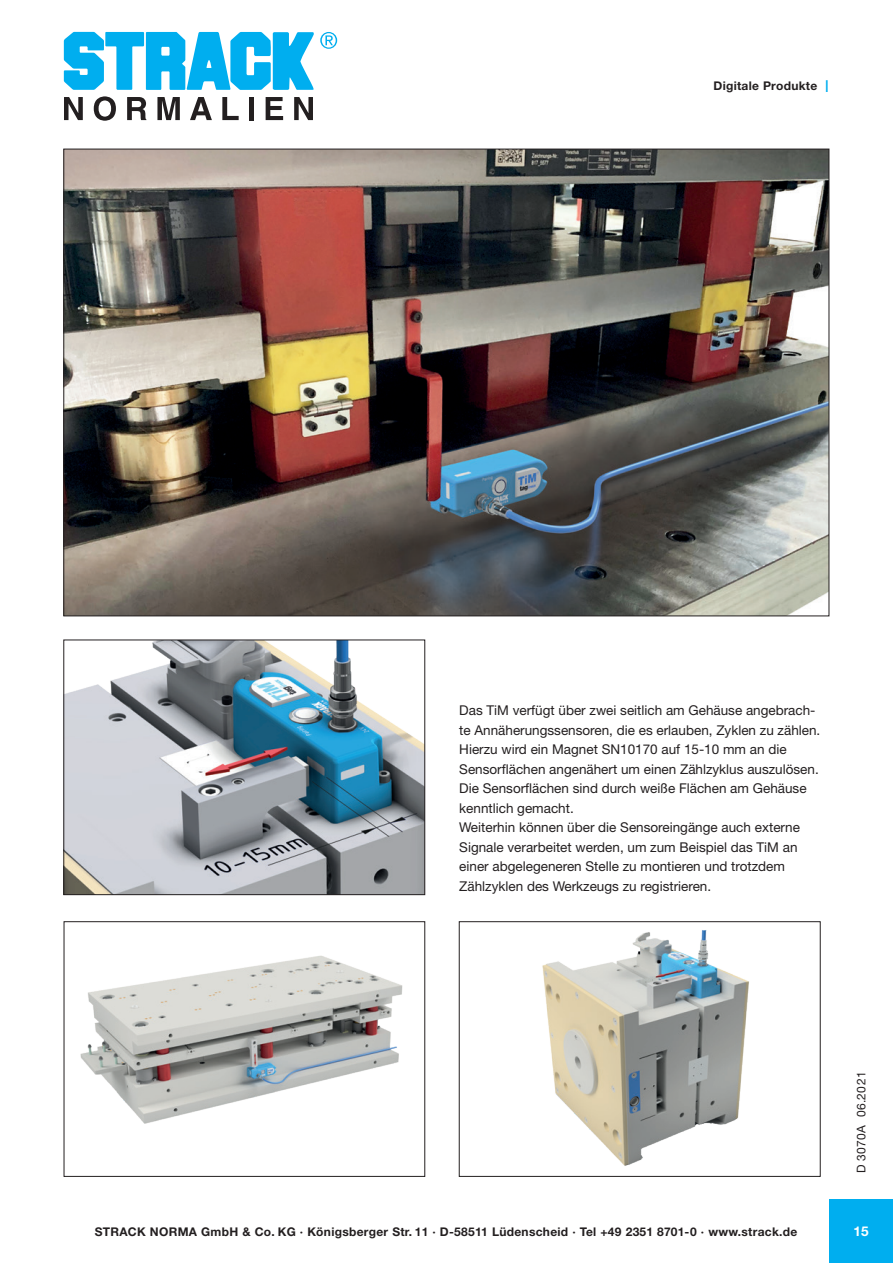
<style>
.page{position:relative;width:893px;height:1263px;background:#fff}
.page>*{position:absolute;margin:0;border:0;box-sizing:border-box;transform-origin:0 0}
.t1{font:13.5px/19.5px "Helvetica Neue LT Std";color:#231f20}
.t2{font:700 13.5px "Helvetica Neue LT Std";color:#fff}
.t3{font:700 12px "Helvetica Neue LT Std";letter-spacing:.025em;color:#231f20}
.t4{font:12px "Helvetica Neue LT Std";letter-spacing:.03em;color:#231f20}
.s1{font-weight:400;font-size:16.5px;color:#00aeef}
</style>
<div class="page">
<svg style="left:64px;top:97px;width:19px;height:23px"></svg>
<svg style="left:94px;top:96px;width:22px;height:25px"></svg>
<svg style="left:127px;top:97px;width:19px;height:23px"></svg>
<svg style="left:157px;top:97px;width:23px;height:23px"></svg>
<svg style="left:190px;top:97px;width:22px;height:23px"></svg>
<svg style="left:222px;top:97px;width:17px;height:23px"></svg>
<div style="left:249px;top:97px;width:5px;height:23px;background:#231f20"></div>
<svg style="left:266px;top:97px;width:17px;height:23px"></svg>
<svg style="left:294px;top:97px;width:19px;height:23px"></svg>
<svg style="left:64px;top:32px;width:273px;height:58px"></svg>
<div style="left:829px;top:1199px;width:64px;height:64px;background:#00aeef"></div>
<img style="left:66px;top:642px;width:357px;height:251px">
<div style="left:64px;top:640px;width:361px;height:255px;border:1px solid #231f20"></div>
<img style="left:542px;top:930px;width:207px;height:236px">
<div style="left:459px;top:921px;width:361px;height:255px;border:1px solid #231f20"></div>
<img style="left:66px;top:151px;width:761px;height:463px">
<img style="left:80px;top:955px;width:323px;height:169px">
<p class="t3" style="left:713px;top:78px;width:117px">Digitale Produkte <span class="s1">I</span></p>
<p class="t1" style="left:459px;top:700px;width:363px">Das TiM verfügt über zwei seitlich am Gehäuse angebrach&shy;te Annäherungssensoren, die es erlauben, Zyklen zu zählen.<br>Hierzu wird ein Magnet SN10170 auf 15-10 mm an die Sensorflächen angenähert um einen Zählzyklus auszulösen.<br>Die Sensorflächen sind durch weiße Flächen am Gehäuse kenntlich gemacht.</p>
<p class="t1" style="left:459px;top:817px;width:342px">Weiterhin können über die Sensoreingänge auch externe</p>
<p class="t1" style="left:459px;top:837px;width:340px">Signale verarbeitet werden, um zum Beispiel das TiM an einer abgelegeneren Stelle zu montieren und trotzdem</p>
<p class="t1" style="left:459px;top:876px;width:253px">Zählzyklen des Werkzeugs zu registrieren.</p>
<p class="t4" style="left:854px;top:1173px;width:103px;rotate:-90deg">D 3070A 06.2021</p>
<p class="t3" style="left:95px;top:1224px;width:704px">STRACK NORMA GmbH &amp; Co. KG · Königsberger Str. 11 · D-58511 Lüdenscheid · Tel +49 2351 8701-0 · www.strack.de</p>
<p class="t2" style="left:854px;top:1222px;width:17px">15</p>
</div>
